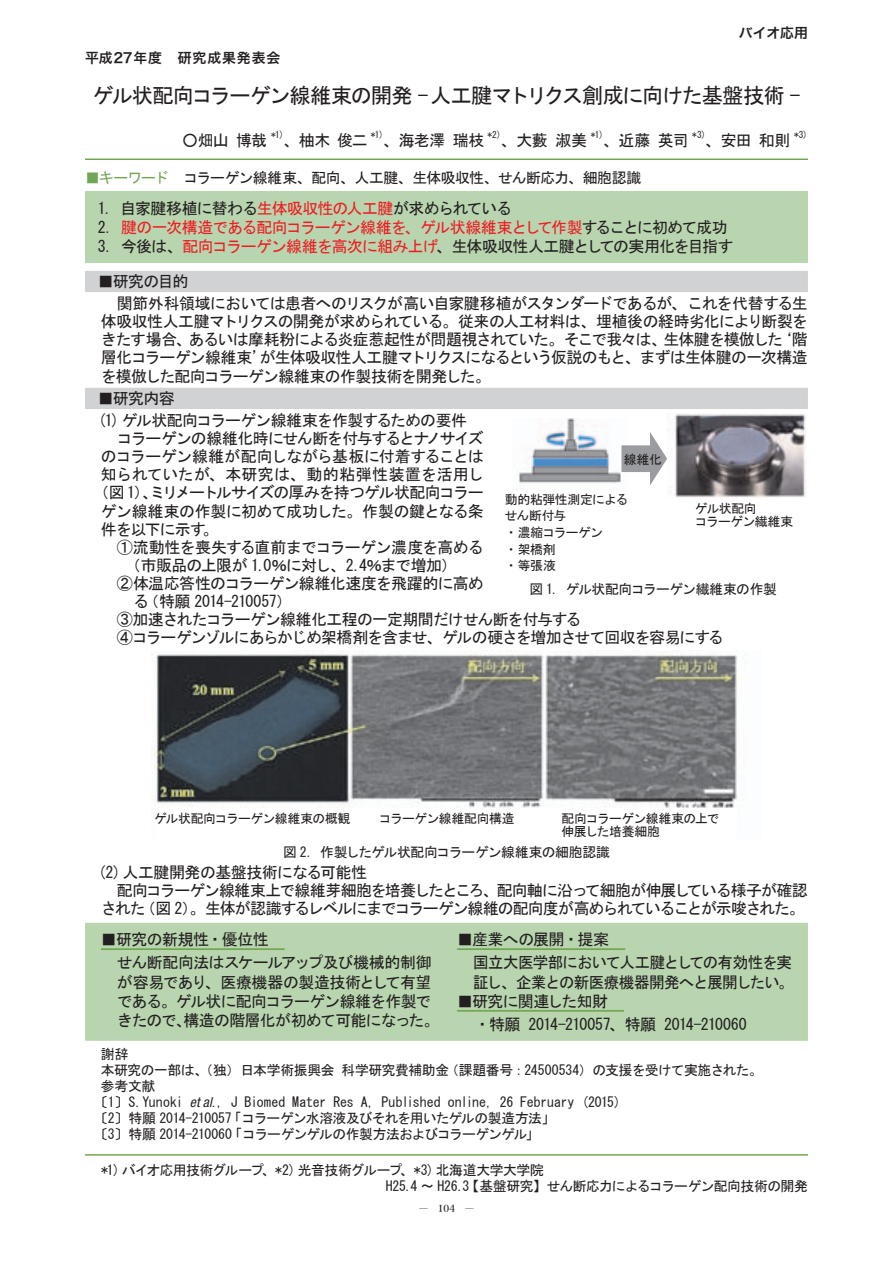
<style>
.page{position:relative;width:893px;height:1263px;background:#fff}
.page>*{position:absolute;margin:0;border:0;box-sizing:border-box;transform-origin:0 0}
.t1{font:21.3px "MS Gothic";letter-spacing:-.05em;color:#231f20}
.t2{font:15.9px/19.2px "MS Gothic";letter-spacing:-.05em;color:#231f20}
.t3{font:15.9px "MS Gothic";letter-spacing:-.08em;color:#231f20}
.t4{font:15.9px "MS Gothic";letter-spacing:-.07em;color:#231f20}
.t5{font:15.9px "MS Gothic";letter-spacing:-.085em;color:#231f20}
.t6{font:15.9px "MS Gothic";letter-spacing:.005em;color:#231f20}
.t7{font:14.85px "MS Gothic";letter-spacing:-.035em;color:#231f20}
.t8{font:13.8px/15.9px "MS Gothic";letter-spacing:-.03em;color:#231f20}
.t9{font:13.8px "MS Gothic";letter-spacing:-.055em;color:#231f20}
.t10{font:13.8px "Hira Kaku Pro W6";letter-spacing:.07em;color:#231f20}
.t11{font:13.8px "Hira Kaku Pro W6";letter-spacing:.05em;color:#231f20}
.t12{font:12.9px/16.6px "MS Gothic";letter-spacing:-.03em;color:#231f20}
.t13{font:12.9px/13.2px "MS Gothic";letter-spacing:-.05em;color:#231f20}
.t14{font:9.3px "MS Gothic";color:#231f20}
.s1{color:#71a654}
.s2{color:#ee1d23}
.s3{font-family:"Helvetica Neue LT Std";font-style:italic;font-stretch:condensed}
</style>
<div class="page">
<hr style="left:85px;top:158px;width:723px;height:2px;background:#71a654">
<div style="left:85px;top:271px;width:723px;height:21px;background:#d1d2d4"></div>
<div style="left:85px;top:388px;width:723px;height:21px;background:#d1d2d4"></div>
<hr style="left:85px;top:1154px;width:723px;height:1px;background:#71a654">
<div style="left:85px;top:191px;width:723px;height:72px;background:#b8d5af"></div>
<div style="left:85px;top:923px;width:723px;height:118px;background:#b8d5af"></div>
<hr style="left:101px;top:948px;width:184px;height:2px;background:#71a654">
<hr style="left:457px;top:948px;width:168px;height:2px;background:#71a654">
<hr style="left:457px;top:1010px;width:167px;height:2px;background:#71a654">
<img style="left:517px;top:419px;width:104px;height:65px">
<img style="left:674px;top:413px;width:132px;height:85px">
<svg style="left:621px;top:432px;width:46px;height:53px"></svg>
<img style="left:154px;top:651px;width:584px;height:157px">
<p class="t10" style="left:85px;top:46px;width:197px">平成27年度　研究成果発表会</p>
<p class="t11" style="left:739px;top:20px;width:71px">バイオ応用</p>
<h1 class="t1" style="left:93px;top:85px;width:709px">ゲル状配向コラーゲン線維束の開発 -人工腱マトリクス創成に向けた基盤技術 -</h1>
<p class="t2" style="left:182px;top:130px;width:86px">○畑山博哉</p>
<p class="t14" style="left:271px;top:130px;width:15px">*1)</p>
<p class="t2" style="left:283px;top:130px;width:86px">、柚木俊二</p>
<p class="t14" style="left:371px;top:130px;width:15px">*1)</p>
<p class="t2" style="left:383px;top:130px;width:103px">、海老澤瑞枝</p>
<p class="t14" style="left:488px;top:130px;width:15px">*2)</p>
<p class="t2" style="left:500px;top:130px;width:88px">、大藪淑美</p>
<p class="t14" style="left:591px;top:130px;width:15px">*1)</p>
<p class="t2" style="left:603px;top:130px;width:88px">、近藤英司</p>
<p class="t14" style="left:692px;top:130px;width:15px">*3)</p>
<p class="t2" style="left:705px;top:130px;width:87px">、安田和則</p>
<p class="t14" style="left:794px;top:130px;width:15px">*3)</p>
<p class="t7" style="left:85px;top:170px;width:558px"><span class="s1">■キーワード</span>　コラーゲン線維束、配向、人工腱、生体吸収性、せん断応力、細胞認識</p>
<p class="t2" style="left:98px;top:198px;width:638px">1．自家腱移植に替わる<span class="s2">生体吸収性の人工腱</span>が求められている<br>2．<span class="s2">腱の一次構造である配向コラーゲン線維を、ゲル状線維束として作製</span>することに初めて成功<br>3．今後は、<span class="s2">配向コラーゲン線維を高次に組み上げ</span>、生体吸収性人工腱としての実用化を目指す</p>
<p class="t2" style="left:117px;top:270px;width:692px;line-height:22.4px;text-indent:-19px">■研究の目的<br>関節外科領域においては患者へのリスクが高い自家腱移植がスタンダードであるが、これを代替する生</p>
<p class="t2" style="left:101px;top:313px;width:708px;line-height:18px;text-align:justify">体吸収性人工腱マトリクスの開発が求められている。従来の人工材料は、埋植後の経時劣化により断裂をきたす場合、あるいは摩耗粉による炎症惹起性が問題視されていた。そこで我々は、生体腱を模倣した‘階層化コラーゲン線維束’が生体吸収性人工腱マトリクスになるという仮説のもと、まずは生体腱の一次構造を模倣した配向コラーゲン線維束の作製技術を開発した。</p>
<p class="t2" style="left:98px;top:387px;width:371px;line-height:22.4px">■研究内容<br>(1) ゲル状配向コラーゲン線維束を作製するための要件</p>
<p class="t3" style="left:117px;top:431px;width:368px">コラーゲンの線維化時にせん断を付与するとナノサイズ</p>
<p class="t2" style="left:101px;top:447px;width:384px">のコラーゲン線維が配向しながら基板に付着することは</p>
<p class="t6" style="left:101px;top:467px;width:384px">知られていたが、本研究は、動的粘弾性装置を活用し</p>
<p class="t5" style="left:93px;top:485px;width:392px">（図 1）、ミリメートルサイズの厚みを持つゲル状配向コラー</p>
<p class="t2" style="left:101px;top:501px;width:384px">ゲン線維束の作製に初めて成功した。作製の鍵となる条</p>
<p class="t2" style="left:101px;top:519px;width:119px">件を以下に示す。</p>
<p class="t2" style="left:117px;top:537px;width:368px">① 流動性を喪失する直前までコラーゲン濃度を高める</p>
<p class="t2" style="left:125px;top:555px;width:334px">（市販品の上限が 1.0％に対し、2.4％まで増加）</p>
<p class="t2" style="left:117px;top:573px;width:368px">② 体温応答性のコラーゲン線維化速度を飛躍的に高め</p>
<p class="t2" style="left:133px;top:591px;width:161px">る（特願 2014-210057）</p>
<p class="t2" style="left:117px;top:610px;width:466px">③ 加速されたコラーゲン線維化工程の一定期間だけせん断を付与する</p>
<p class="t4" style="left:117px;top:629px;width:608px">④ コラーゲンゾルにあらかじめ架橋剤を含ませ、ゲルの硬さを増加させて回収を容易にする</p>
<p class="t12" style="left:628px;top:447px;width:39px">線維化</p>
<p class="t12" style="left:624px;top:451px;width:39px">線維化</p>
<p class="t12" style="left:509px;top:487px;width:125px">動的粘弾性測定によるせん断付与<br>・濃縮コラーゲン<br>・架橋剤<br>・等張液</p>
<p class="t12" style="left:699px;top:498px;width:100px;line-height:13.2px">ゲル状配向<br>コラーゲン繊維束</p>
<p class="t12" style="left:505px;top:491px;width:125px">動的粘弾性測定によるせん断付与<br>・濃縮コラーゲン<br>・架橋剤<br>・等張液</p>
<p class="t12" style="left:695px;top:502px;width:100px;line-height:13.2px">ゲル状配向<br>コラーゲン繊維束</p>
<p class="t8" style="left:529px;top:581px;width:249px">図 1．ゲル状配向コラーゲン繊維束の作製</p>
<p class="t12" style="left:154px;top:810px;width:198px">ゲル状配向コラーゲン線維束の概観</p>
<p class="t12" style="left:379px;top:810px;width:137px">コラーゲン線維配向構造</p>
<p class="t13" style="left:562px;top:811px;width:160px">配向コラーゲン線維束の上で伸展した培養細胞</p>
<p class="t8" style="left:283px;top:843px;width:328px">図 2．作製したゲル状配向コラーゲン線維束の細胞認識</p>
<p class="t12" style="left:150px;top:814px;width:198px">ゲル状配向コラーゲン線維束の概観</p>
<p class="t12" style="left:375px;top:814px;width:137px">コラーゲン線維配向構造</p>
<p class="t13" style="left:558px;top:815px;width:160px">配向コラーゲン線維束の上で伸展した培養細胞</p>
<p class="t2" style="left:98px;top:862px;width:271px">(2)人工腱開発の基盤技術になる可能性</p>
<p class="t2" style="left:117px;top:881px;width:692px">配向コラーゲン線維束上で線維芽細胞を培養したところ、配向軸に沿って細胞が伸展している様子が確認</p>
<p class="t3" style="left:101px;top:900px;width:705px">された（図 2）。生体が認識するレベルにまでコラーゲン線維の配向度が高められていることが示唆された。</p>
<p class="t2" style="left:117px;top:927px;width:316px;line-height:23.4px;text-indent:-16px">■研究の新規性・優位性<br>せん断配向法はスケールアップ及び機械的制御</p>
<p class="t2" style="left:117px;top:972px;width:324px">が容易であり、医療機器の製造技術として有望である。ゲル状に配向コラーゲン線維を作製できたので、構造の階層化が初めて可能になった。</p>
<p class="t2" style="left:473px;top:927px;width:320px;line-height:23.4px;text-indent:-16px">■産業への展開・提案<br>国立大医学部において人工腱としての有効性を実</p>
<p class="t2" style="left:473px;top:972px;width:322px">証し、企業との新医療機器開発へと展開したい。</p>
<p class="t2" style="left:474px;top:989px;width:274px;line-height:23.4px;text-indent:-17px">■研究に関連した知財<br>・特願 2014-210057、特願 2014-210060</p>
<p class="t8" style="left:101px;top:1046px;width:29px">謝辞</p>
<p class="t8" style="left:101px;top:1062px;width:663px">本研究の一部は、（独）日本学術振興会 科学研究費補助金（課題番号：24500534）の支援を受けて実施された。</p>
<p class="t8" style="left:101px;top:1078px;width:56px">参考文献</p>
<p class="t8" style="left:94px;top:1094px;width:528px">〔1〕S.Yunoki <span class="s3">et al</span>., J Biomed Mater Res A, Published online, 26 February (2015)</p>
<p class="t8" style="left:94px;top:1110px;width:463px">〔2〕特願 2014-210057「コラーゲン水溶液及びそれを用いたゲルの製造方法」</p>
<p class="t9" style="left:94px;top:1127px;width:447px">〔3〕特願 2014-210060「コラーゲンゲルの作製方法およびコラーゲンゲル」</p>
<p class="t8" style="left:386px;top:1162px;width:424px;text-indent:-285px">*1) バイオ応用技術グループ、*2) 光音技術グループ、*3) 北海道大学大学院<br>H25.4 〜 H26.3【基盤研究】せん断応力によるコラーゲン配向技術の開発</p>
</div>
